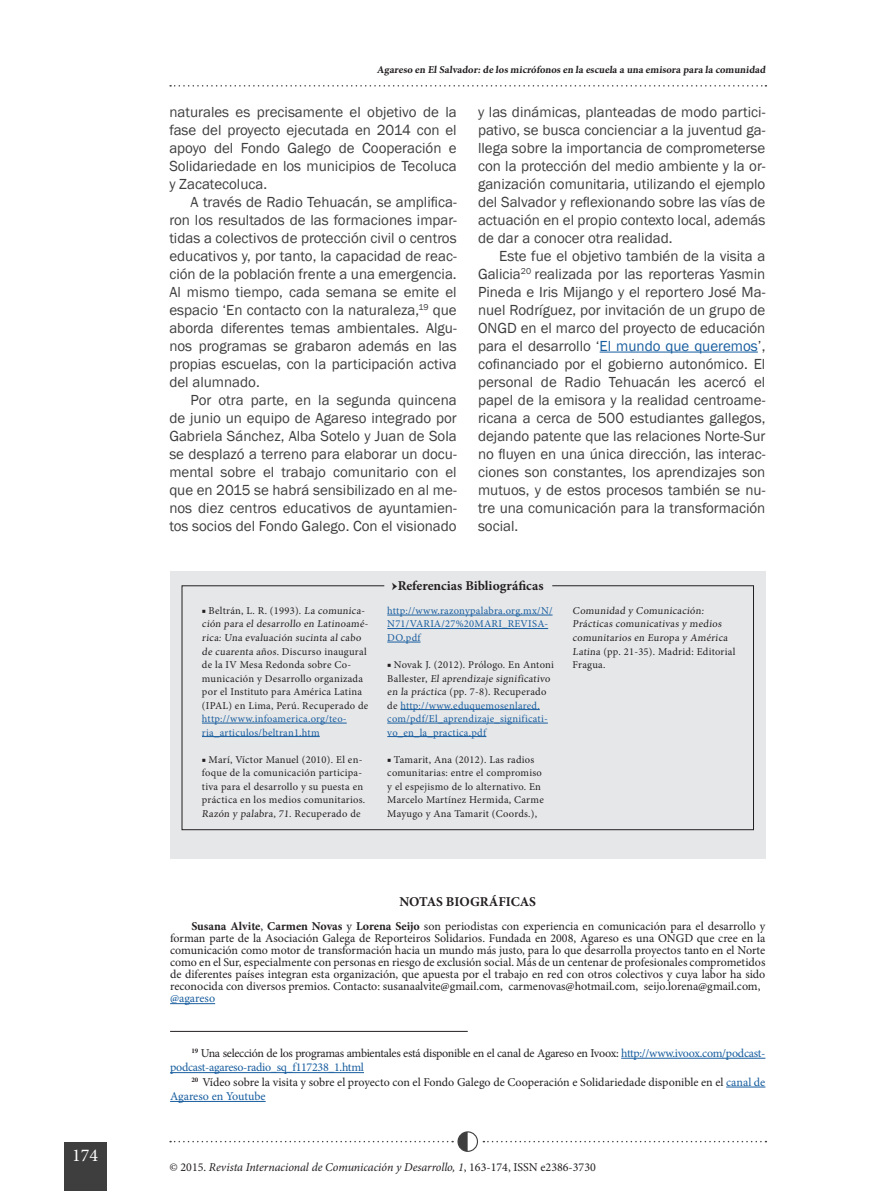
<style>
.page{position:relative;width:893px;height:1191px;background:#fff}
.page>*{position:absolute;margin:0;border:0;box-sizing:border-box;transform-origin:0 0}
.t1{font:18px "Minion Pro";color:#fff}
.t2{font:15px/18px "Franklin Gothic";color:#3e3e3f;text-align:justify}
.t3{font:700 13.5px "Minion Pro";letter-spacing:-.005em;color:#231f20}
.t4{font:12px/12px "Minion Pro";letter-spacing:-.01em;color:#231f20}
.t5{font:italic 12px "Minion Pro";letter-spacing:-.005em;color:#231f20}
.t6{font:12px "Minion Pro";letter-spacing:-.005em;color:#175d9e}
.t7{font:10.5px/13.5px "Minion Pro";letter-spacing:.025em;color:#231f20}
.t8{font:700 10.5px "Minion Pro";color:#231f20}
.t9{font:10.5px/13.5px "Minion Pro";letter-spacing:.025em;color:#175d9e}
.s1{color:#175d9e}
.s2{font-weight:400}
.s3{font-weight:700}
.s4{font-style:normal}
</style>
<div class="page">
<div style="left:64px;top:1142px;width:42px;height:49px;background:#3e3e3f"></div>
<div style="left:457px;top:1131px;width:21px;height:20px;border:1px solid #3e3e3f;border-radius:50%"></div>
<svg style="left:170px;top:1131px;width:298px;height:20px"></svg>
<svg style="left:170px;top:85px;width:596px;height:2px"></svg>
<svg style="left:483px;top:1140px;width:283px;height:2px"></svg>
<hr style="left:621px;top:1058px;width:144px;height:1px;background:#175d9e">
<hr style="left:170px;top:1072px;width:194px;height:1px;background:#175d9e">
<hr style="left:726px;top:1086px;width:39px;height:1px;background:#175d9e">
<hr style="left:170px;top:1101px;width:96px;height:1px;background:#175d9e">
<hr style="left:170px;top:1031px;width:298px;height:1px;background:#231f20">
<hr style="left:600px;top:352px;width:158px;height:1px;background:#175d9e">
<div style="left:170px;top:571px;width:595px;height:287px;background:#e6e7e9"></div>
<svg style="left:182px;top:585px;width:572px;height:245px"></svg>
<hr style="left:202px;top:723px;width:145px;height:1px;background:#175d9e">
<hr style="left:202px;top:736px;width:118px;height:1px;background:#175d9e">
<hr style="left:387px;top:615px;width:166px;height:1px;background:#175d9e">
<hr style="left:387px;top:628px;width:161px;height:1px;background:#175d9e">
<hr style="left:387px;top:642px;width:34px;height:1px;background:#175d9e">
<hr style="left:400px;top:709px;width:140px;height:1px;background:#175d9e">
<hr style="left:387px;top:723px;width:161px;height:1px;background:#175d9e">
<hr style="left:387px;top:736px;width:99px;height:1px;background:#175d9e">
<hr style="left:170px;top:1003px;width:45px;height:1px;background:#175d9e">
<p class="t1" style="left:72px;top:1143px;width:27px">174</p>
<p class="t8" style="left:377px;top:63px;width:391px">Agareso en El Salvador: de los micrófonos en la escuela a una emisora para la comunidad</p>
<p class="t2" style="left:169px;top:103px;width:289px">naturales es precisamente el objetivo de la fase del proyecto ejecutada en 2014 con el apoyo del Fondo Galego de Cooperación e Solidariedade en los municipios de Tecoluca y Zacatecoluca.</p>
<p class="t2" style="left:169px;top:193px;width:289px;text-indent:21px">A través de Radio Tehuacán, se amplifica&shy;ron los resultados de las formaciones impar&shy;tidas a colectivos de protección civil o centros educativos y, por tanto, la capacidad de reac&shy;ción de la población frente a una emergencia.<br>Al mismo tiempo, cada semana se emite el espacio ‘En contacto con la naturaleza,<sup>19</sup> que aborda diferentes temas ambientales. Algu&shy;nos programas se grabaron además en las propias escuelas, con la participación activa del alumnado.</p>
<p class="t2" style="left:169px;top:391px;width:289px;text-indent:21px">Por otra parte, en la segunda quincena de junio un equipo de Agareso integrado por Gabriela Sánchez, Alba Sotelo y Juan de Sola se desplazó a terreno para elaborar un docu&shy;mental sobre el trabajo comunitario con el que en 2015 se habrá sensibilizado en al me&shy;nos diez centros educativos de ayuntamien&shy;tos socios del Fondo Galego. Con el visionado</p>
<p class="t2" style="left:478px;top:103px;width:289px">y las dinámicas, planteadas de modo partici&shy;pativo, se busca concienciar a la juventud ga&shy;llega sobre la importancia de comprometerse con la protección del medio ambiente y la or&shy;ganización comunitaria, utilizando el ejemplo del Salvador y reflexionando sobre las vías de actuación en el propio contexto local, además de dar a conocer otra realidad.</p>
<p class="t2" style="left:478px;top:247px;width:289px;text-indent:21px">Este fue el objetivo también de la visita a Galicia<sup>20</sup> realizada por las reporteras Yasmin Pineda e Iris Mijango y el reportero José Ma&shy;nuel Rodríguez, por invitación de un grupo de ONGD en el marco del proyecto de educación para el desarrollo ‘<span class="s1">El mundo que queremos</span>’, cofinanciado por el gobierno autonómico. El personal de Radio Tehuacán les acercó el papel de la emisora y la realidad centroame&shy;ricana a cerca de 500 estudiantes gallegos, dejando patente que las relaciones Norte-Sur no fluyen en una única dirección, las interac&shy;ciones son constantes, los aprendizajes son mutuos, y de estos procesos también se nu&shy;tre una comunicación para la transformación social.</p>
<p class="t7" style="left:202px;top:604px;width:169px">■ Beltrán, L. R. (1993). La comunica&shy;ción para el desarrollo en Latinoamé&shy;rica: Una evaluación sucinta al cabo de cuarenta años. Discurso inaugural de la IV Mesa Redonda sobre Co&shy;municación y Desarrollo organizada por el Instituto para América Latina (IPAL) en Lima, Perú. Recuperado de <span class="s1">http://www.infoamerica.org/teo&shy;ria_articulos/beltran1.htm</span></p>
<p class="t7" style="left:202px;top:752px;width:165px">■ Marí, Víctor Manuel (2010). El en&shy;foque de la comunicación participa&shy;tiva para el desarrollo y su puesta en práctica en los medios comunitarios.<br>Razón y palabra, 71. Recuperado de</p>
<p class="t3" style="left:392px;top:576px;width:153px"><span class="s2">→</span>Referencias Bibliográficas</p>
<p class="t9" style="left:387px;top:604px;width:167px">http://www.razonypalabra.org.mx/N/<br>N71/VARIA/27%20MARI_REVISA-<br>DO.pdf</p>
<p class="t7" style="left:387px;top:658px;width:168px">■ Novak J. (2012). Prólogo. En Antoni Ballester, El aprendizaje significativo en la práctica (pp. 7-8). Recuperado de <span class="s1">http://www.eduquemosenlared. com/pdf/El_aprendizaje_significati&shy;vo_en_la_practica.pdf</span></p>
<p class="t7" style="left:387px;top:752px;width:158px">■ Tamarit, Ana (2012). Las radios comunitarias: entre el compromiso y el espejismo de lo alternativo. En Marcelo Martínez Hermida, Carme Mayugo y Ana Tamarit (Coords.),</p>
<p class="t7" style="left:573px;top:604px;width:164px">Comunidad y Comunicación:<br>Prácticas comunicativas y medios comunitarios en Europa y América<br>Latina (pp. 21-35). Madrid: Editorial<br>Fragua.</p>
<p class="t3" style="left:399px;top:892px;width:138px">NOTAS BIOGRÁFICAS</p>
<p class="t4" style="left:170px;top:920px;width:597px;text-align:justify;text-indent:21px"><span class="s3">Susana Alvite</span>, <span class="s3">Carmen Novas</span> y <span class="s3">Lorena Seijo</span> son periodistas con experiencia en comunicación para el desarrollo y forman parte de la Asociación Galega de Reporteiros Solidarios. Fundada en 2008, Agareso es una ONGD que cree en la comunicación como motor de transformación hacia un mundo más justo, para lo que desarrolla proyectos tanto en el Norte como en el Sur, especialmente con personas en riesgo de exclusión social. Más de un centenar de profesionales comprometidos de diferentes países integran esta organización, que apuesta por el trabajo en red con otros colectivos y cuya labor ha sido reconocida con diversos premios. Contacto: susanaalvite@gmail.com, carmenovas@hotmail.com, seijo.lorena@gmail.com,</p>
<p class="t6" style="left:170px;top:990px;width:47px">@agareso</p>
<p class="t4" style="left:170px;top:1046px;width:597px;line-height:14.4px;text-indent:21px"><sup>19</sup> Una selección de los programas ambientales está disponible en el canal de Agareso en Ivoox: <span class="s1">http://www.ivoox.com/podcast&shy;podcast-agareso-radio_sq_f117238_1.html</span></p>
<p class="t4" style="left:170px;top:1074px;width:597px;line-height:14.4px;text-indent:21px"><sup>20</sup> Vídeo sobre la visita y sobre el proyecto con el Fondo Galego de Cooperación e Solidariedade disponible en el <span class="s1">canal de<br>Agareso en Youtube</span></p>
<p class="t5" style="left:169px;top:1159px;width:428px"><span class="s4">© 2015.</span> Revista Internacional de Comunicación y Desarrollo, 1<span class="s4">, 163-174, ISSN e2386-3730</span></p>
</div>
